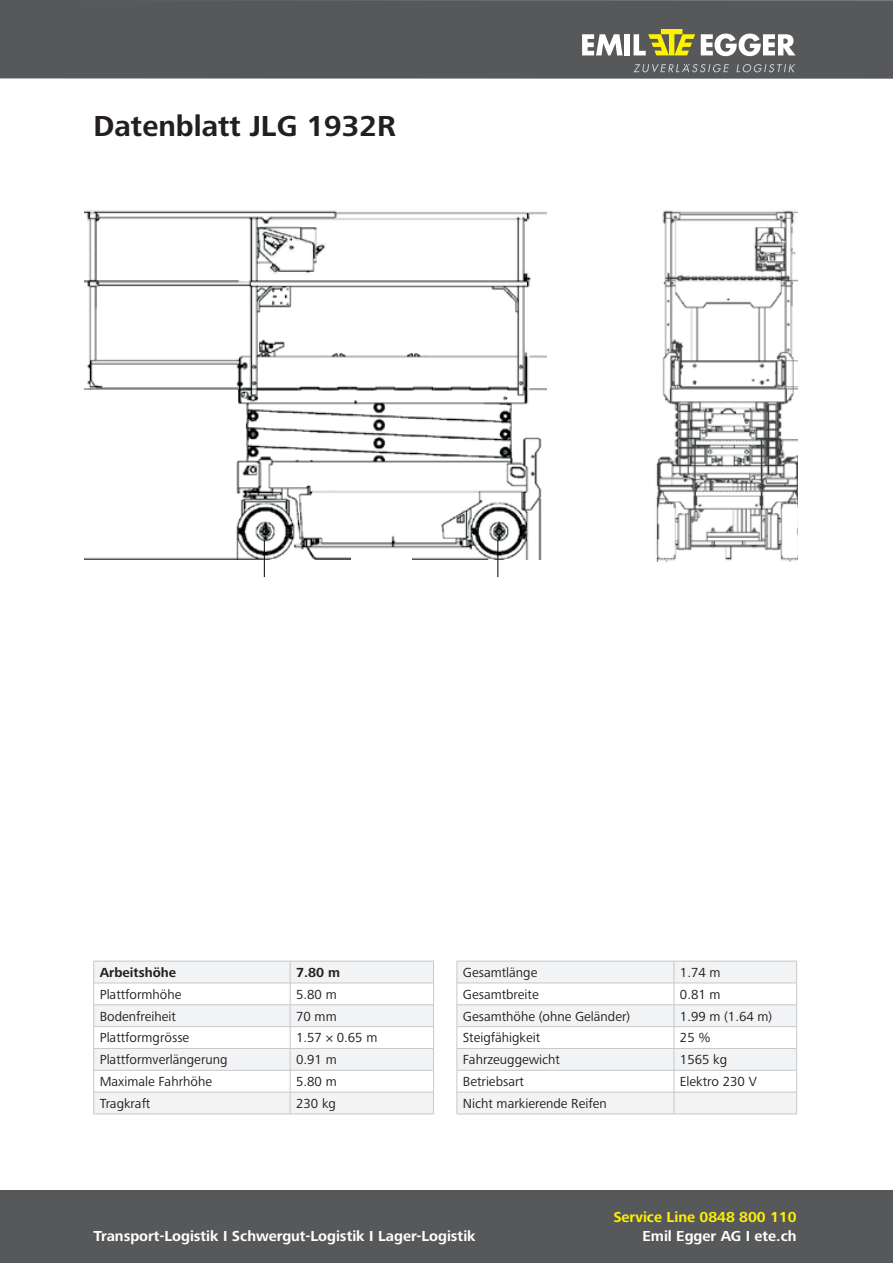
<style>
.page{position:relative;width:893px;height:1263px;background:#fff}
.page>*{position:absolute;margin:0;border:0;box-sizing:border-box;transform-origin:0 0}
.t1{font:700 30px "Frutiger Next LTW1 G";color:#231f20}
.t2{font:700 15px "Frutiger Next LTW1 G";color:#fff}
.t3{font:700 15px "Frutiger Next LTW1 G";color:#fff101}
.t4{font:13.65px "Frutiger Next LTW1 G";color:#231f20}
.t5{font:700 13.65px "Frutiger Next LTW1 G";color:#231f20}
</style>
<div class="page">
<div style="left:0;top:1191px;width:893px;height:72px;background:#57585a"></div>
<div style="left:0;top:0;width:893px;height:79px;background:#57585a"></div>
<svg style="left:582px;top:34px;width:41px;height:21px"></svg>
<div style="left:625px;top:34px;width:5px;height:21px;background:#fff"></div>
<svg style="left:701px;top:34px;width:94px;height:22px"></svg>
<svg style="left:633px;top:64px;width:96px;height:9px"></svg>
<svg style="left:736px;top:64px;width:59px;height:8px"></svg>
<svg style="left:634px;top:29px;width:61px;height:26px"></svg>
<img style="left:85px;top:210px;width:462px;height:349px">
<img style="left:656px;top:210px;width:142px;height:351px">
<hr style="left:264px;top:540px;width:1px;height:37px;background:#000001">
<hr style="left:497px;top:540px;width:1px;height:37px;background:#000001">
<div style="left:539px;top:270px;width:33px;height:26px;background:#fff"></div>
<div style="left:539px;top:460px;width:33px;height:27px;background:#fff"></div>
<div style="left:351px;top:557px;width:61px;height:15px;background:#fff"></div>
<div style="left:85px;top:390px;width:152px;height:57px;background:#fff"></div>
<div style="left:231px;top:404px;width:12px;height:26px;background:#fff"></div>
<svg style="left:94px;top:962px;width:339px;height:152px;fill:#f2f3f4"></svg>
<hr style="left:94px;top:961px;width:196px;height:1px;background:#c7c8ca">
<hr style="left:290px;top:961px;width:144px;height:1px;background:#c7c8ca">
<hr style="left:94px;top:983px;width:196px;height:1px;background:#c7c8ca">
<hr style="left:290px;top:983px;width:144px;height:1px;background:#c7c8ca">
<hr style="left:94px;top:1004px;width:196px;height:1px;background:#c7c8ca">
<hr style="left:290px;top:1004px;width:144px;height:1px;background:#c7c8ca">
<hr style="left:94px;top:1026px;width:196px;height:1px;background:#c7c8ca">
<hr style="left:290px;top:1026px;width:144px;height:1px;background:#c7c8ca">
<hr style="left:94px;top:1048px;width:196px;height:1px;background:#c7c8ca">
<hr style="left:290px;top:1048px;width:144px;height:1px;background:#c7c8ca">
<hr style="left:94px;top:1070px;width:196px;height:1px;background:#c7c8ca">
<hr style="left:290px;top:1070px;width:144px;height:1px;background:#c7c8ca">
<hr style="left:94px;top:1092px;width:196px;height:1px;background:#c7c8ca">
<svg style="left:93px;top:961px;width:1px;height:153px"></svg>
<hr style="left:290px;top:1092px;width:144px;height:1px;background:#c7c8ca">
<svg style="left:290px;top:962px;width:1px;height:152px"></svg>
<svg style="left:433px;top:962px;width:1px;height:152px"></svg>
<hr style="left:94px;top:1114px;width:196px;height:1px;background:#c7c8ca">
<hr style="left:290px;top:1114px;width:144px;height:1px;background:#c7c8ca">
<svg style="left:458px;top:962px;width:338px;height:152px;fill:#f2f3f4"></svg>
<hr style="left:457px;top:961px;width:217px;height:1px;background:#c7c8ca">
<hr style="left:674px;top:961px;width:123px;height:1px;background:#c7c8ca">
<hr style="left:457px;top:983px;width:217px;height:1px;background:#c7c8ca">
<hr style="left:674px;top:983px;width:123px;height:1px;background:#c7c8ca">
<hr style="left:457px;top:1004px;width:217px;height:1px;background:#c7c8ca">
<hr style="left:674px;top:1004px;width:123px;height:1px;background:#c7c8ca">
<hr style="left:457px;top:1026px;width:217px;height:1px;background:#c7c8ca">
<hr style="left:674px;top:1026px;width:123px;height:1px;background:#c7c8ca">
<hr style="left:457px;top:1048px;width:217px;height:1px;background:#c7c8ca">
<hr style="left:674px;top:1048px;width:123px;height:1px;background:#c7c8ca">
<hr style="left:457px;top:1070px;width:217px;height:1px;background:#c7c8ca">
<hr style="left:674px;top:1070px;width:123px;height:1px;background:#c7c8ca">
<hr style="left:457px;top:1092px;width:217px;height:1px;background:#c7c8ca">
<svg style="left:457px;top:961px;width:1px;height:153px"></svg>
<hr style="left:674px;top:1092px;width:123px;height:1px;background:#c7c8ca">
<svg style="left:674px;top:962px;width:1px;height:152px"></svg>
<svg style="left:796px;top:962px;width:1px;height:152px"></svg>
<hr style="left:457px;top:1114px;width:217px;height:1px;background:#c7c8ca">
<hr style="left:674px;top:1114px;width:123px;height:1px;background:#c7c8ca">
<h1 class="t1" style="left:94px;top:109px;width:304px">Datenblatt JLG 1932R</h1>
<p class="t5" style="left:100px;top:964px;width:78px">Arbeitshöhe</p>
<p class="t5" style="left:296px;top:964px;width:46px">7.80 m</p>
<p class="t4" style="left:100px;top:986px;width:83px">Plattformhöhe</p>
<p class="t4" style="left:296px;top:986px;width:42px">5.80 m</p>
<p class="t4" style="left:100px;top:1008px;width:78px">Bodenfreiheit</p>
<p class="t4" style="left:296px;top:1008px;width:42px">70 mm</p>
<p class="t4" style="left:100px;top:1030px;width:91px">Plattformgrösse</p>
<p class="t4" style="left:296px;top:1030px;width:83px">1.57 × 0.65 m</p>
<p class="t4" style="left:100px;top:1052px;width:129px">Plattformverlängerung</p>
<p class="t4" style="left:296px;top:1052px;width:42px">0.91 m</p>
<p class="t4" style="left:100px;top:1074px;width:114px">Maximale Fahrhöhe</p>
<p class="t4" style="left:296px;top:1074px;width:42px">5.80 m</p>
<p class="t4" style="left:100px;top:1095px;width:52px">Tragkraft</p>
<p class="t4" style="left:296px;top:1095px;width:41px">230 kg</p>
<p class="t4" style="left:463px;top:964px;width:76px">Gesamtlänge</p>
<p class="t4" style="left:680px;top:964px;width:42px">1.74 m</p>
<p class="t4" style="left:463px;top:986px;width:77px">Gesamtbreite</p>
<p class="t4" style="left:680px;top:986px;width:42px">0.81 m</p>
<p class="t4" style="left:463px;top:1008px;width:169px">Gesamthöhe (ohne Geländer)</p>
<p class="t4" style="left:680px;top:1008px;width:94px">1.99 m (1.64 m)</p>
<p class="t4" style="left:463px;top:1030px;width:79px">Steigfähigkeit</p>
<p class="t4" style="left:680px;top:1030px;width:32px">25 %</p>
<p class="t4" style="left:463px;top:1052px;width:99px">Fahrzeuggewicht</p>
<p class="t4" style="left:680px;top:1052px;width:49px">1565 kg</p>
<p class="t4" style="left:463px;top:1074px;width:63px">Betriebsart</p>
<p class="t4" style="left:680px;top:1074px;width:78px">Elektro 230 V</p>
<p class="t4" style="left:463px;top:1095px;width:145px">Nicht markierende Reifen</p>
<p class="t2" style="left:94px;top:1227px;width:384px">Transport-Logistik I Schwergut-Logistik I Lager-Logistik</p>
<p class="t3" style="left:613px;top:1208px;width:185px">Service Line 0848 800 110</p>
<p class="t2" style="left:642px;top:1227px;width:156px">Emil Egger AG I ete.ch</p>
</div>
